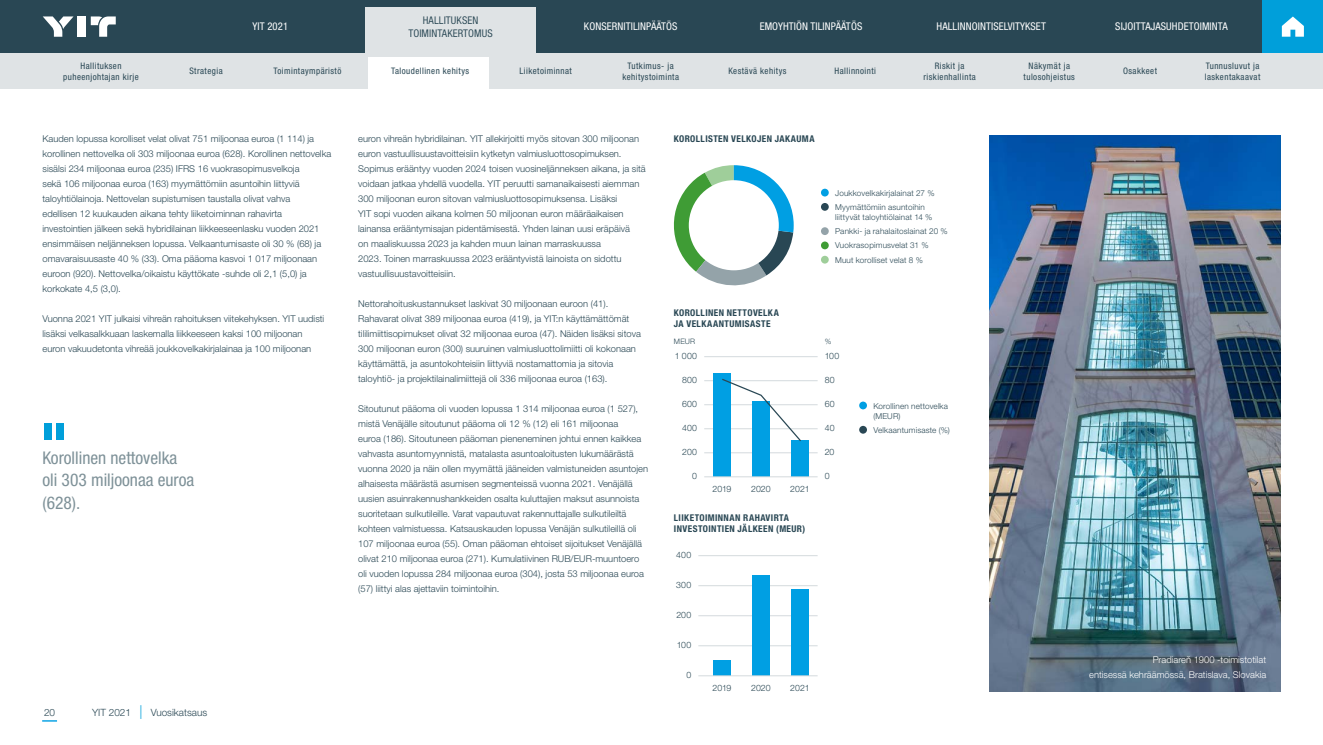
<style>
.page{position:relative;width:1323px;height:745px;background:#fff}
.page>*{position:absolute;margin:0;border:0;box-sizing:border-box;transform-origin:0 0}
.t1{font:condensed 17.5px/22.5px "Helvetica Neue LT Pro";color:#7e9198}
.t2{font:condensed 10.62px "Helvetica Neue LT Pro";letter-spacing:.01em;color:#fff}
.t3{font:condensed 10.62px/12.5px "Helvetica Neue LT Pro";letter-spacing:.01em;color:#294754;text-align:center}
.t4{font:300 10px "Helvetica Neue LT Pro";color:#294754}
.t5{font:300 9.38px/15px "Helvetica Neue LT Pro";color:#294754}
.t6{font:700 condensed 9.38px/10.9px "Helvetica Neue LT Pro";letter-spacing:.045em;color:#294754}
.t7{font:300 9.38px/15px "Helvetica Neue LT Pro";color:#fff;text-align:right}
.t8{font:condensed 9px/11px "Helvetica Neue LT Pro";letter-spacing:.05em;color:#294754;text-align:center}
.t9{font:300 8.75px "Helvetica Neue LT Pro";letter-spacing:.01em;color:#294754}
.t10{font:300 8.12px/14.2px "Helvetica Neue LT Pro";letter-spacing:.02em;color:#294754}
.t11{font:300 7.5px "Helvetica Neue LT Pro";color:#294754}
.s1{font-size:13.75px;color:#009fda}
</style>
<div class="page">
<svg style="left:42px;top:720px;width:15px;height:1px"></svg>
<img style="left:989px;top:135px;width:291px;height:556px">
<div style="left:821px;top:188px;width:8px;height:8px;background:#009fe3;border-radius:50%"></div>
<div style="left:821px;top:203px;width:8px;height:8px;background:#294754;border-radius:50%"></div>
<div style="left:821px;top:227px;width:8px;height:8px;background:#94a3a9;border-radius:50%"></div>
<div style="left:821px;top:241px;width:8px;height:8px;background:#3f9c35;border-radius:50%"></div>
<div style="left:821px;top:255px;width:8px;height:8px;background:#9fce9a;border-radius:50%"></div>
<div style="left:44px;top:423px;width:7px;height:16px;background:#009fda"></div>
<div style="left:57px;top:423px;width:7px;height:16px;background:#009fda"></div>
<svg style="left:673px;top:165px;width:121px;height:121px"></svg>
<div style="left:689px;top:180px;width:90px;height:90px;background:#fff;border-radius:50%"></div>
<hr style="left:704px;top:356px;width:114px;height:1px;background:#d4dadd">
<hr style="left:704px;top:380px;width:114px;height:1px;background:#d4dadd">
<hr style="left:704px;top:404px;width:114px;height:1px;background:#d4dadd">
<hr style="left:704px;top:452px;width:114px;height:1px;background:#d4dadd">
<hr style="left:704px;top:428px;width:114px;height:1px;background:#d4dadd">
<div style="left:859px;top:401px;width:8px;height:8px;background:#009fe3;border-radius:50%"></div>
<div style="left:859px;top:425px;width:8px;height:8px;background:#294754;border-radius:50%"></div>
<div style="left:791px;top:440px;width:18px;height:36px;background:#009fe3"></div>
<div style="left:752px;top:401px;width:18px;height:75px;background:#009fe3"></div>
<div style="left:713px;top:373px;width:18px;height:103px;background:#009fe3"></div>
<hr style="left:704px;top:476px;width:114px;height:1px;background:#d4dadd">
<hr style="left:698px;top:555px;width:120px;height:1px;background:#d4dadd">
<hr style="left:698px;top:585px;width:120px;height:1px;background:#d4dadd">
<hr style="left:698px;top:615px;width:120px;height:1px;background:#d4dadd">
<hr style="left:698px;top:645px;width:120px;height:1px;background:#d4dadd">
<div style="left:791px;top:589px;width:18px;height:86px;background:#009fe3"></div>
<div style="left:752px;top:574px;width:18px;height:101px;background:#009fe3"></div>
<div style="left:713px;top:660px;width:18px;height:15px;background:#009fe3"></div>
<hr style="left:698px;top:675px;width:120px;height:1px;background:#d4dadd">
<svg style="left:722px;top:378px;width:80px;height:63px"></svg>
<div style="left:0;top:0;width:1323px;height:53px;background:#294754"></div>
<div style="left:77px;top:16px;width:9px;height:21px;background:#fff"></div>
<svg style="left:91px;top:16px;width:25px;height:21px"></svg>
<svg style="left:43px;top:16px;width:31px;height:21px"></svg>
<div style="left:1263px;top:0;width:60px;height:53px;background:#009fda"></div>
<svg style="left:1282px;top:17px;width:22px;height:20px"></svg>
<div style="left:365px;top:7px;width:171px;height:46px;background:#dfe3e5"></div>
<div style="left:0;top:53px;width:1323px;height:36px;background:#dfe3e5"></div>
<div style="left:368px;top:57px;width:121px;height:32px;background:#fff"></div>
<p class="t3" style="left:408px;top:14px;width:86px">HALLITUKSEN<br>TOIMINTAKERTOMUS</p>
<p class="t2" style="left:252px;top:20px;width:37px">YIT 2021</p>
<p class="t2" style="left:584px;top:20px;width:95px">KONSERNITILINPÄÄTÖS</p>
<p class="t2" style="left:760px;top:20px;width:104px">EMOYHTIÖN TILINPÄÄTÖS</p>
<p class="t2" style="left:936px;top:20px;width:111px">HALLINNOINTISELVITYKSET</p>
<p class="t2" style="left:1115px;top:20px;width:114px">SIJOITTAJASUHDETOIMINTA</p>
<p class="t8" style="left:63px;top:60px;width:77px">Hallituksen puheenjohtajan kirje</p>
<p class="t8" style="left:189px;top:65px;width:35px">Strategia</p>
<p class="t8" style="left:273px;top:65px;width:69px">Toimintaympäristö</p>
<p class="t8" style="left:391px;top:65px;width:79px">Taloudellinen kehitys</p>
<p class="t8" style="left:519px;top:65px;width:54px">Liiketoiminnat</p>
<p class="t8" style="left:728px;top:65px;width:60px">Kestävä kehitys</p>
<p class="t8" style="left:834px;top:65px;width:43px">Hallinnointi</p>
<p class="t8" style="left:923px;top:60px;width:54px">Riskit ja riskienhallinta</p>
<p class="t8" style="left:1024px;top:60px;width:53px">Näkymät ja tulosohjeistus</p>
<p class="t8" style="left:1123px;top:65px;width:35px">Osakkeet</p>
<p class="t8" style="left:622px;top:60px;width:58px">Tutkimus- ja kehitystoiminta</p>
<p class="t8" style="left:1205px;top:60px;width:57px;text-align:left">Tunnusluvut ja laskentakaavat</p>
<p class="t5" style="left:43px;top:131px;width:290px">Kauden lopussa korolliset velat olivat 751 miljoonaa euroa (1 114) ja korollinen nettovelka oli 303 miljoonaa euroa (628). Korollinen nettovelka sisälsi 234 miljoonaa euroa (235) IFRS 16 vuokrasopimusvelkoja<br>sekä 106 miljoonaa euroa (163) myymättömiin asuntoihin liittyviä taloyhtiölainoja. Nettovelan supistumisen taustalla olivat vahva<br>edellisen 12 kuukauden aikana tehty liiketoiminnan rahavirta investointien jälkeen sekä hybridilainan liikkeeseenlasku vuoden 2021 ensimmäisen neljänneksen lopussa. Velkaantumisaste oli 30 % (68) ja omavaraisuusaste 40 % (33). Oma pääoma kasvoi 1 017 miljoonaan euroon (920). Nettovelka/oikaistu käyttökate -suhde oli 2,1 (5,0) ja korkokate 4,5 (3,0).</p>
<p class="t5" style="left:43px;top:311px;width:283px">Vuonna 2021 YIT julkaisi vihreän rahoituksen viitekehyksen. YIT uudisti lisäksi velkasalkkuaan laskemalla liikkeeseen kaksi 100 miljoonan euron vakuudetonta vihreää joukkovelkakirjalainaa ja 100 miljoonan</p>
<h1 class="t1" style="left:43px;top:445px;width:153px">Korollinen nettovelka oli 303 miljoonaa euroa (628).</h1>
<p class="t4" style="left:44px;top:705px;width:13px">20</p>
<p class="t4" style="left:92px;top:705px;width:117px">YIT 2021 <span class="s1">|</span> Vuosikatsaus</p>
<p class="t5" style="left:358px;top:131px;width:289px">euron vihreän hybridilainan. YIT allekirjoitti myös sitovan 300 miljoonan euron vastuullisuustavoitteisiin kytketyn valmiusluottosopimuksen.<br>Sopimus erääntyy vuoden 2024 toisen vuosineljänneksen aikana, ja sitä voidaan jatkaa yhdellä vuodella. YIT peruutti samanaikaisesti aiemman 300 miljoonan euron sitovan valmiusluottosopimuksensa. Lisäksi<br>YIT sopi vuoden aikana kolmen 50 miljoonan euron määräaikaisen lainansa erääntymisajan pidentämisestä. Yhden lainan uusi eräpäivä<br>on maaliskuussa 2023 ja kahden muun lainan marraskuussa<br>2023. Toinen marraskuussa 2023 erääntyvistä lainoista on sidottu vastuullisuustavoitteisiin.</p>
<p class="t5" style="left:358px;top:296px;width:284px">Nettorahoituskustannukset laskivat 30 miljoonaan euroon (41).<br>Rahavarat olivat 389 miljoonaa euroa (419), ja YIT:n käyttämättömät tililimiittisopimukset olivat 32 miljoonaa euroa (47). Näiden lisäksi sitova 300 miljoonan euron (300) suuruinen valmiusluottolimiitti oli kokonaan käyttämättä, ja asuntokohteisiin liittyviä nostamattomia ja sitovia taloyhtiö- ja projektilainalimiittejä oli 336 miljoonaa euroa (163).</p>
<p class="t5" style="left:358px;top:401px;width:291px">Sitoutunut pääoma oli vuoden lopussa 1 314 miljoonaa euroa (1 527), mistä Venäjälle sitoutunut pääoma oli 12 % (12) eli 161 miljoonaa<br>euroa (186). Sitoutuneen pääoman pieneneminen johtui ennen kaikkea vahvasta asuntomyynnistä, matalasta asuntoaloitusten lukumäärästä vuonna 2020 ja näin ollen myymättä jääneiden valmistuneiden asuntojen alhaisesta määrästä asumisen segmenteissä vuonna 2021. Venäjällä uusien asuinrakennushankkeiden osalta kuluttajien maksut asunnoista suoritetaan sulkutileille. Varat vapautuvat rakennuttajalle sulkutileiltä kohteen valmistuessa. Katsauskauden lopussa Venäjän sulkutileillä oli 107 miljoonaa euroa (55). Oman pääoman ehtoiset sijoitukset Venäjällä olivat 210 miljoonaa euroa (271). Kumulatiivinen RUB/EUR-muuntoero oli vuoden lopussa 284 miljoonaa euroa (304), josta 53 miljoonaa euroa (57) liittyi alas ajettaviin toimintoihin.</p>
<p class="t6" style="left:674px;top:133px;width:142px">KOROLLISTEN VELKOJEN JAKAUMA</p>
<p class="t6" style="left:674px;top:307px;width:107px">KOROLLINEN NETTOVELKA<br>JA VELKAANTUMISASTE</p>
<p class="t10" style="left:835px;top:185px;width:101px">Joukkovelkakirjalainat 27 %<br>Myymättömiin asuntoihin</p>
<p class="t10" style="left:835px;top:209px;width:114px">liittyvät taloyhtiölainat 14 %<br>Pankki- ja rahalaitoslainat 20 %<br>Vuokrasopimusvelat 31 %<br>Muut korolliset velat 8 %</p>
<p class="t11" style="left:674px;top:336px;width:23px">MEUR</p>
<p class="t11" style="left:825px;top:336px;width:8px">%</p>
<p class="t9" style="left:675px;top:351px;width:24px">1 000</p>
<p class="t9" style="left:682px;top:375px;width:17px">800</p>
<p class="t9" style="left:682px;top:398px;width:17px">600</p>
<p class="t9" style="left:682px;top:422px;width:17px">400</p>
<p class="t9" style="left:682px;top:446px;width:16px">200</p>
<p class="t9" style="left:692px;top:470px;width:6px">0</p>
<p class="t9" style="left:712px;top:483px;width:20px">2019</p>
<p class="t9" style="left:751px;top:483px;width:21px">2020</p>
<p class="t9" style="left:790px;top:483px;width:21px">2021</p>
<p class="t6" style="left:674px;top:512px;width:133px">LIIKETOIMINNAN RAHAVIRTA<br>INVESTOINTIEN JÄLKEEN (MEUR)</p>
<p class="t9" style="left:676px;top:549px;width:17px">400</p>
<p class="t9" style="left:676px;top:579px;width:17px">300</p>
<p class="t9" style="left:676px;top:609px;width:16px">200</p>
<p class="t9" style="left:677px;top:639px;width:16px">100</p>
<p class="t9" style="left:686px;top:669px;width:6px">0</p>
<p class="t9" style="left:712px;top:682px;width:20px">2019</p>
<p class="t9" style="left:751px;top:682px;width:21px">2020</p>
<p class="t9" style="left:790px;top:682px;width:21px">2021</p>
<p class="t9" style="left:825px;top:351px;width:16px">100</p>
<p class="t9" style="left:825px;top:375px;width:11px">80</p>
<p class="t9" style="left:825px;top:398px;width:11px">60</p>
<p class="t9" style="left:825px;top:422px;width:11px">40</p>
<p class="t9" style="left:825px;top:446px;width:11px">20</p>
<p class="t9" style="left:825px;top:470px;width:6px">0</p>
<p class="t10" style="left:873px;top:400px;width:76px;line-height:10px">Korollinen nettovelka (MEUR)</p>
<p class="t10" style="left:873px;top:422px;width:78px">Velkaantumisaste (%)</p>
<p class="t7" style="left:1089px;top:651px;width:179px">Pradiareň 1900 -toimistotilat<br>entisessä kehräämössä, Bratislava, Slovakia</p>
</div>
